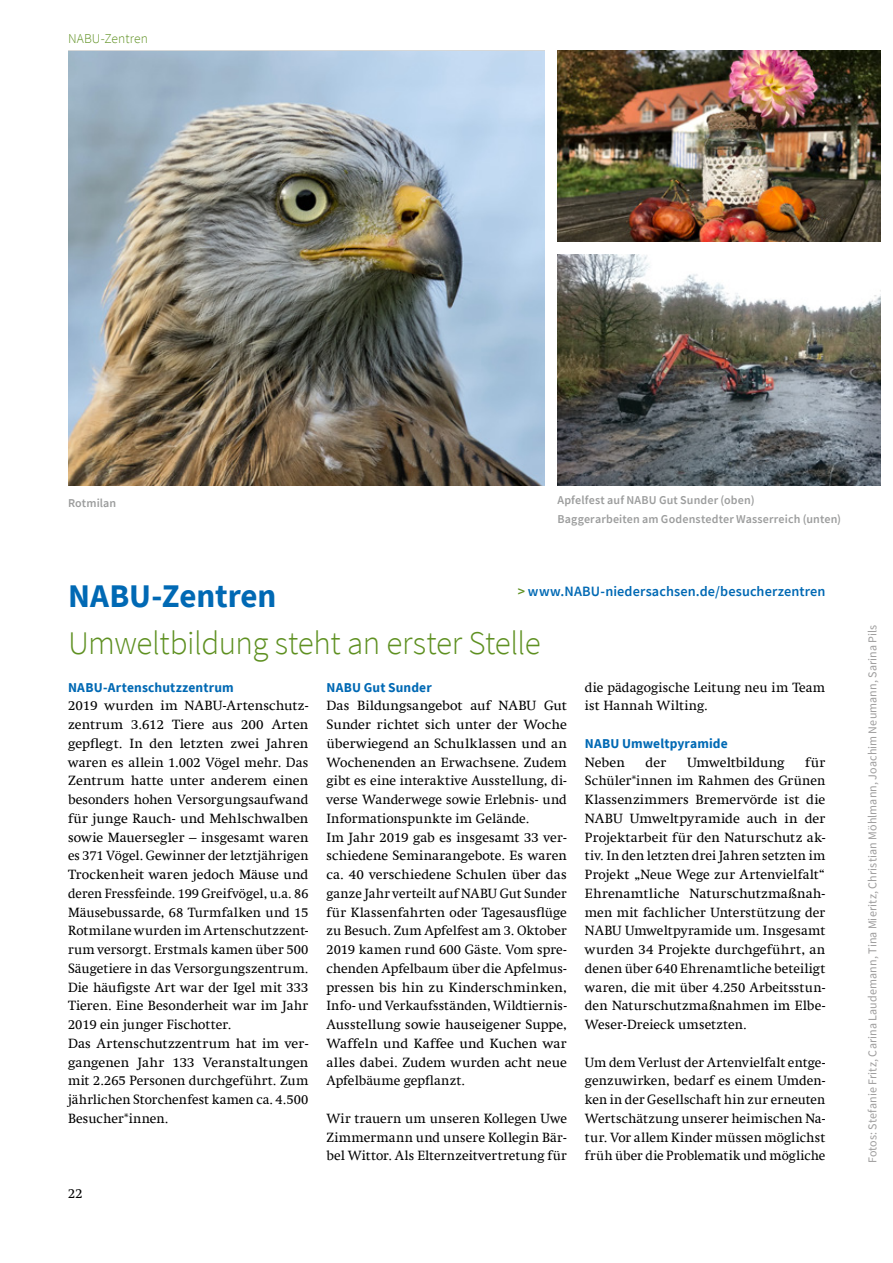
<style>
.page{position:relative;width:893px;height:1263px;background:#fff}
.page>*{position:absolute;margin:0;border:0;box-sizing:border-box;transform-origin:0 0}
.t1{font:300 33px "Source Sans Pro";letter-spacing:-.015em;color:#5e9021}
.t2{font:700 33px "Source Sans Pro";letter-spacing:-.005em;color:#0069b4}
.t3{font:600 14.25px "Source Sans Pro";letter-spacing:.01em;color:#0069b4}
.t4{font:13.5px/18.8px "Swift Com";letter-spacing:.005em;color:#000}
.t5{font:700 13.5px "Source Sans Pro";letter-spacing:.01em;color:#0069b4}
.t6{font:300 13.5px "Source Sans Pro";letter-spacing:.01em;color:#5e9021}
.t7{font:12px "Source Sans Pro";letter-spacing:.01em;color:#9e9d9d}
.t8{font:600 12px/18.8px "Source Sans Pro";letter-spacing:.015em;color:#9c9d9d}
.s1{color:#5e9021}
</style>
<div class="page">
<hr style="left:68px;top:50px;width:757px;height:1px;background:#cfd0d0">
<img style="left:68px;top:51px;width:477px;height:435px">
<div style="left:545px;top:47px;width:348px;height:457px;background:#fff"></div>
<img style="left:557px;top:255px;width:323px;height:231px">
<img style="left:557px;top:50px;width:323px;height:192px">
<p class="t6" style="left:68px;top:30px;width:81px">NABU-Zentren</p>
<p class="t8" style="left:68px;top:494px;width:50px">Rotmilan</p>
<p class="t8" style="left:557px;top:491px;width:285px">Apfelfest auf NABU Gut Sunder (oben)<br>Baggerarbeiten am Godenstedter Wasserreich (unten)</p>
<h1 class="t2" style="left:68px;top:574px;width:210px">NABU-Zentren</h1>
<h1 class="t1" style="left:68px;top:623px;width:474px">Umweltbildung steht an erster Stelle</h1>
<p class="t3" style="left:518px;top:582px;width:309px"><span class="s1">&gt;</span> www.NABU-niedersachsen.de/besucherzentren</p>
<p class="t5" style="left:68px;top:678px;width:167px">NABU-Artenschutzzentrum</p>
<p class="t4" style="left:68px;top:696px;width:242px">2019 wurden im NABU-Artenschutz&shy;zentrum 3.612 Tiere aus 200 Arten gepflegt. In den letzten zwei Jahren waren es allein 1.002 Vögel mehr. Das Zentrum hatte unter anderem einen besonders hohen Versorgungsaufwand für junge Rauch- und Mehlschwalben sowie Mauersegler – insgesamt waren es 371 Vögel. Gewinner der letztjährigen Trockenheit waren jedoch Mäuse und deren Fressfeinde. 199 Greifvögel, u.a. 86<br>Mäusebussarde, 68 Turmfalken und 15<br>Rotmilane wurden im Artenschutzzent&shy;rum versorgt. Erstmals kamen über 500<br>Säugetiere in das Versorgungszentrum.<br>Die häufigste Art war der Igel mit 333<br>Tieren. Eine Besonderheit war im Jahr 2019 ein junger Fischotter.<br>Das Artenschutzzentrum hat im ver&shy;gangenen Jahr 133 Veranstaltungen mit 2.265 Personen durchgeführt. Zum jährlichen Storchenfest kamen ca. 4.500<br>Besucher*innen.</p>
<p class="t4" style="left:68px;top:1184px;width:16px">22</p>
<p class="t5" style="left:326px;top:678px;width:107px">NABU Gut Sunder</p>
<p class="t4" style="left:326px;top:696px;width:242px">Das Bildungsangebot auf NABU Gut Sunder richtet sich unter der Woche überwiegend an Schulklassen und an Wochenenden an Erwachsene. Zudem gibt es eine interaktive Ausstellung, di&shy;verse Wanderwege sowie Erlebnis- und Informationspunkte im Gelände.<br>Im Jahr 2019 gab es insgesamt 33 ver&shy;schiedene Seminarangebote. Es waren ca. 40 verschiedene Schulen über das ganze Jahr verteilt auf NABU Gut Sunder für Klassenfahrten oder Tagesausflüge zu Besuch. Zum Apfelfest am 3. Oktober 2019 kamen rund 600 Gäste. Vom spre&shy;chenden Apfelbaum über die Apfelmus&shy;pressen bis hin zu Kinderschminken, Info- und Verkaufsständen, Wildtiernis-Ausstellung sowie hauseigener Suppe, Waffeln und Kaffee und Kuchen war alles dabei. Zudem wurden acht neue Apfelbäume gepflanzt.</p>
<p class="t4" style="left:326px;top:1109px;width:242px;text-align:justify">Wir trauern um unseren Kollegen Uwe Zimmermann und unsere Kollegin Bär&shy;bel Wittor. Als Elternzeitvertretung für</p>
<p class="t4" style="left:585px;top:678px;width:242px">die pädagogische Leitung neu im Team ist Hannah Wilting.</p>
<p class="t5" style="left:585px;top:734px;width:144px">NABU Umweltpyramide</p>
<p class="t4" style="left:585px;top:753px;width:42px">Neben</p>
<p class="t4" style="left:646px;top:753px;width:22px">der</p>
<p class="t4" style="left:687px;top:753px;width:99px">Umweltbildung</p>
<p class="t4" style="left:585px;top:753px;width:242px;text-align:justify;text-indent:220px">für Schüler*innen im Rahmen des Grünen Klassenzimmers Bremervörde ist die NABU Umweltpyramide auch in der Projektarbeit für den Naturschutz ak&shy;tiv. In den letzten drei Jahren setzten im Projekt „Neue Wege zur Artenvielfalt“ Ehrenamtliche Naturschutzmaßnah&shy;men mit fachlicher Unterstützung der NABU Umweltpyramide um. Insgesamt wurden 34 Projekte durchgeführt, an denen über 640 Ehrenamtliche beteiligt waren, die mit über 4.250 Arbeitsstun&shy;den Naturschutzmaßnahmen im Elbe-Weser-Dreieck umsetzten.</p>
<p class="t4" style="left:585px;top:1053px;width:242px;text-align:justify">Um dem Verlust der Artenvielfalt entge&shy;genzuwirken, bedarf es einem Umden&shy;ken in der Gesellschaft hin zur erneuten Wertschätzung unserer heimischen Na&shy;tur. Vor allem Kinder müssen möglichst früh über die Problematik und mögliche</p>
<p class="t7" style="left:865px;top:1163px;width:540px;rotate:-90deg">Fotos: Stefanie Fritz, Carina Laudemann, Tina Mieritz, Christian Möhlmann, Joachim Neumann, Sarina Pils</p>
</div>
